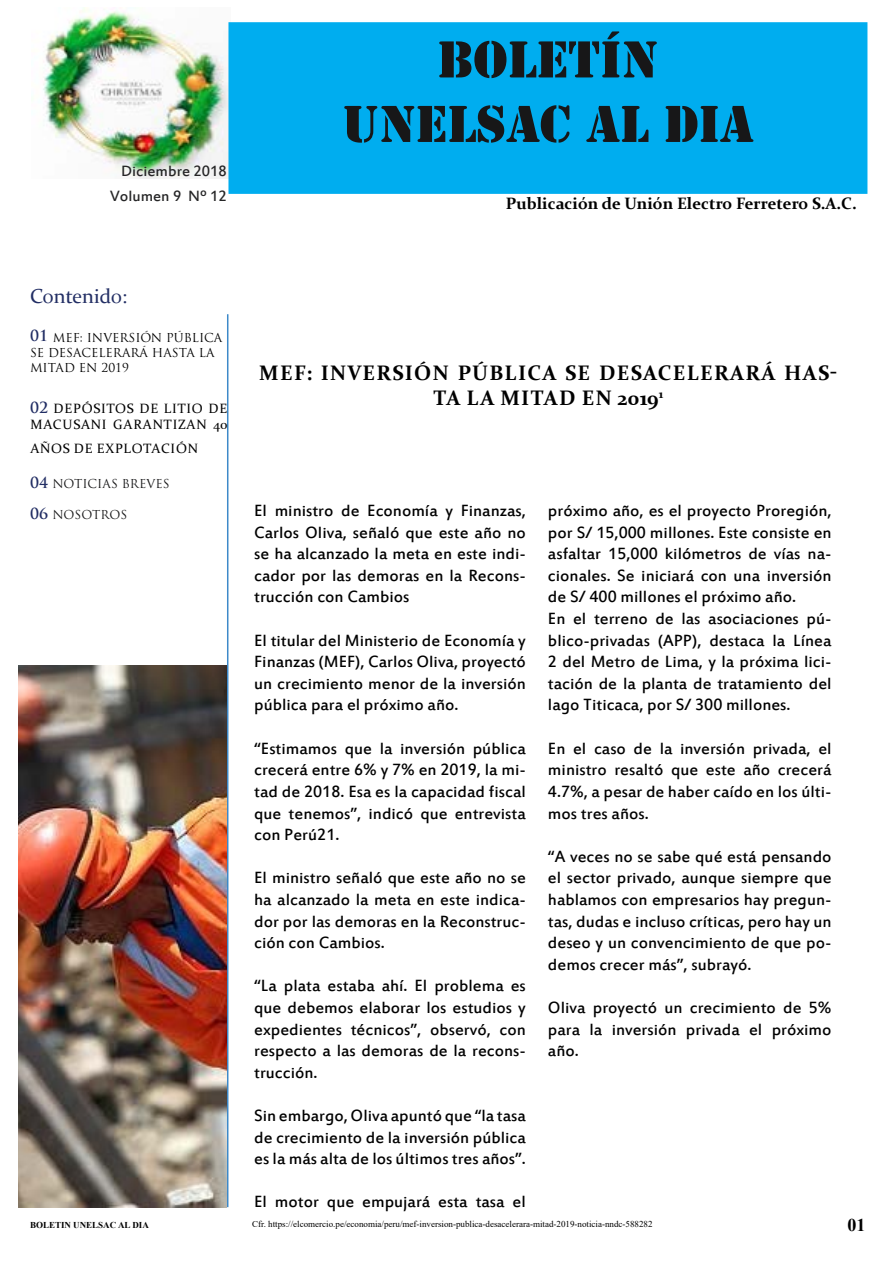
<style>
.page{position:relative;width:893px;height:1262px;background:#fff}
.page>*{position:absolute;margin:0;border:0;box-sizing:border-box;transform-origin:0 0}
.t1{font:54px/64.5px "Army";color:#171718;text-align:center}
.t2{font:700 21px "Constantia";letter-spacing:.06em;color:#000}
.t3{font:700 21px "Constantia";letter-spacing:.005em;color:#000}
.t4{font:20.25px "Constantia";color:#222e64}
.t5{font:18px/21.6px "Estrangelo Edessa";color:#000;text-align:justify}
.t6{font:700 18px "Times New Roman";color:#000}
.t7{font:700 16.5px "Constantia";color:#000}
.t8{font:16.5px/24.6px "Estrangelo Edessa";color:#252526;text-align:right}
.t9{font:13.5px/16.2px "Constantia";letter-spacing:.06em;color:#000}
.t10{font:12px/15px "Trajan Pro";color:#000}
.t11{font:12px "Trajan Pro";color:#171718}
.t12{font:9px "Times New Roman";color:#000}
.t13{font:700 9px "Times New Roman";color:#000}
.s1{font-weight:700;font-size:15px;color:#222e64}
.s2{font-family:"Trajan Pro";font-weight:700;font-size:15px;color:#222e64}
</style>
<div class="page">
<img style="left:43px;top:8px;width:185px;height:170px">
<div style="left:228px;top:22px;width:639px;height:172px;background:#00adef;border:2px solid #00adef"></div>
<hr style="left:227px;top:314px;width:1px;height:893px;background:#3d89c9">
<img style="left:19px;top:665px;width:208px;height:542px">
<p class="t8" style="left:110px;top:160px;width:118px">Diciembre 2018<br>Volumen 9 Nº 12</p>
<h1 class="t1" style="left:342px;top:28px;width:412px">BOLETÍN<br>UNELSAC AL DIA</h1>
<p class="t7" style="left:506px;top:192px;width:352px">PUBLICACIÓN DE UNIÓN ELECTRO FERRETERO S.A.C.</p>
<p class="t4" style="left:30px;top:283px;width:99px">CONTENIDO:</p>
<p class="t10" style="left:30px;top:330px;width:194px"><span class="s1">01</span> MEF: INVE RSIÓN PÚBLICA<br>SE DE SACE LE RARÁ HASTA LA<br>MITAD E N 2019</p>
<p class="t9" style="left:30px;top:399px;width:199px"><span class="s2">02</span> DEPÓSITOS DE LITIO DE<br>MAC USANI GARANTIZAN 40</p>
<p class="t9" style="left:30px;top:439px;width:169px">AÑOS D E EXPLOTACIÓN</p>
<p class="t11" style="left:30px;top:476px;width:53px"><span class="s1">04</span> NOTICIAS</p>
<p class="t11" style="left:122px;top:476px;width:47px">BREVES</p>
<p class="t11" style="left:30px;top:507px;width:97px"><span class="s1">06</span> NOS OTROS</p>
<p class="t2" style="left:259px;top:358px;width:372px">MEF: INVERSIÓN PÚBLICA SE DESACE</p>
<p class="t2" style="left:686px;top:358px;width:152px">LERARÁ HAS-</p>
<p class="t3" style="left:433px;top:384px;width:231px">TA LA MITAD EN 2019<sup>1</sup></p>
<p class="t5" style="left:254px;top:501px;width:273px">El ministro de Economía y Finanzas, Carlos Oliva, señaló que este año no se ha alcanzado la meta en este indi&shy;cador por las demoras en la Recons&shy;trucción con Cambios</p>
<p class="t5" style="left:254px;top:630px;width:273px">El titular del Ministerio de Economía y Finanzas (MEF), Carlos Oliva, proyectó un crecimiento menor de la inversión pública para el próximo año.</p>
<p class="t5" style="left:254px;top:738px;width:273px">“Estimamos que la inversión pública crecerá entre 6% y 7% en 2019, la mi&shy;tad de 2018. Esa es la capacidad fiscal que tenemos”, indicó que entrevista con Perú21.</p>
<p class="t5" style="left:254px;top:868px;width:273px">El ministro señaló que este año no se ha alcanzado la meta en este indica&shy;dor por las demoras en la Reconstruc&shy;ción con Cambios.</p>
<p class="t5" style="left:254px;top:976px;width:273px">“La plata estaba ahí. El problema es que debemos elaborar los estudios y expedientes técnicos”, observó, con respecto a las demoras de la recons&shy;trucción.</p>
<p class="t5" style="left:254px;top:1105px;width:273px">Sin embargo, Oliva apuntó que “la tasa de crecimiento de la inversión pública es la más alta de los últimos tres años”.</p>
<p class="t5" style="left:254px;top:1192px;width:273px">El motor que empujará esta tasa el</p>
<p class="t5" style="left:548px;top:501px;width:285px;text-align:left">próximo año, es el proyecto Proregión, por S/ 15,000 millones. Este consiste en asfaltar 15,000 kilómetros de vías na&shy;cionales. Se iniciará con una inversión de S/ 400 millones el próximo año.<br>En el terreno de las asociaciones pú&shy;blico-privadas (APP), destaca la Línea 2 del Metro de Lima, y la próxima lici&shy;tación de la planta de tratamiento del lago Titicaca, por S/ 300 millones.</p>
<p class="t5" style="left:548px;top:738px;width:285px">En el caso de la inversión privada, el ministro resaltó que este año crecerá 4.7%, a pesar de haber caído en los últi&shy;mos tres años.</p>
<p class="t5" style="left:548px;top:846px;width:285px">“A veces no se sabe qué está pensando el sector privado, aunque siempre que hablamos con empresarios hay pregun&shy;tas, dudas e incluso críticas, pero hay un deseo y un convencimiento de que po&shy;demos crecer más”, subrayó.</p>
<p class="t5" style="left:548px;top:997px;width:285px">Oliva proyectó un crecimiento de 5% para la inversión privada el próximo año.</p>
<p class="t13" style="left:30px;top:1218px;width:120px">BOLETIN UNELSAC AL DIA</p>
<p class="t6" style="left:847px;top:1212px;width:19px">01</p>
<p class="t12" style="left:252px;top:1217px;width:402px">Cfr. https://elcomercio.pe/economia/peru/mef-inversion-publica-desacelerara-mitad-2019-noticia-nndc-588282</p>
</div>
